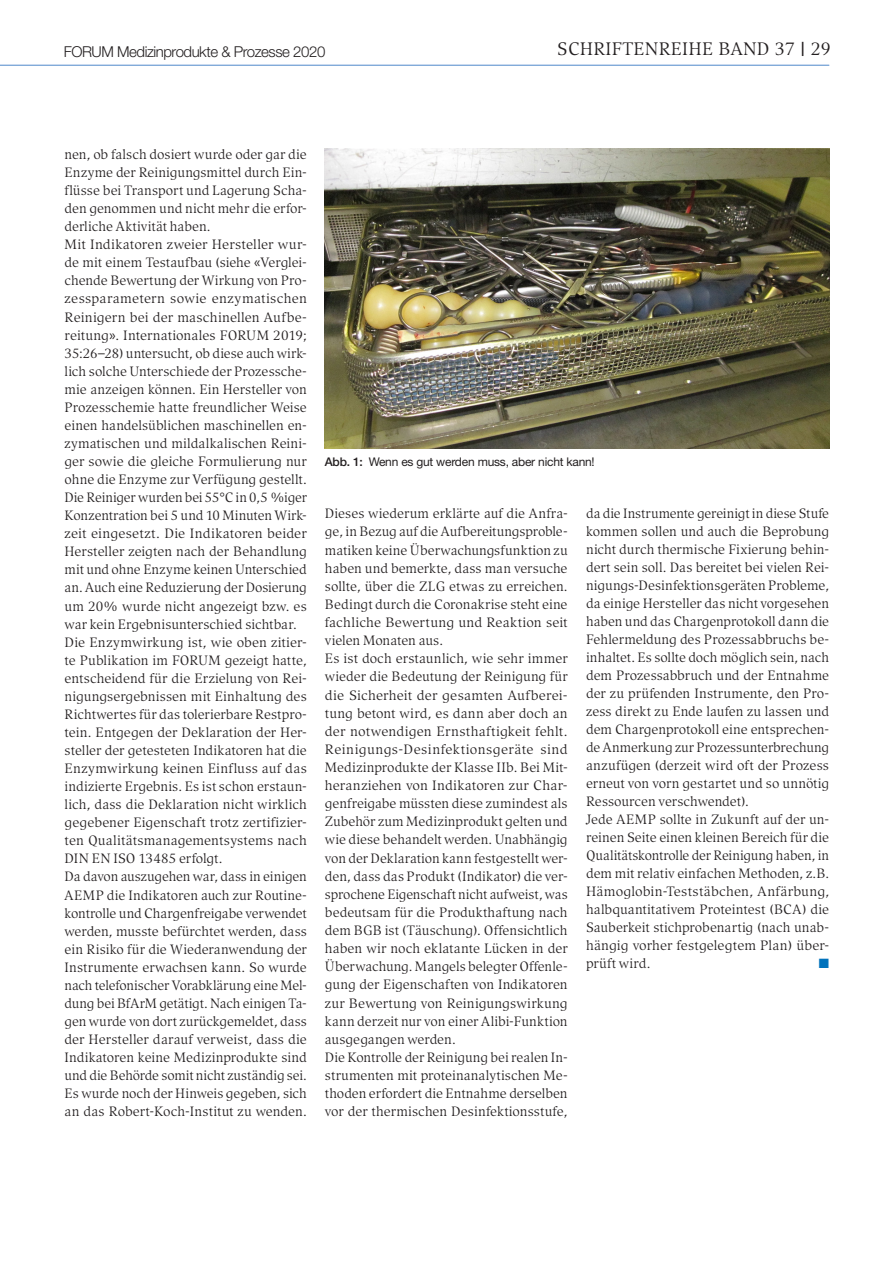
<style>
.page{position:relative;width:893px;height:1263px;background:#fff}
.page>*{position:absolute;margin:0;border:0;box-sizing:border-box;transform-origin:0 0}
.t1{font:18px "Compatil Exquisit";letter-spacing:.015em;color:#231f20}
.t2{font:300 15px "Helvetica Neue";letter-spacing:-.03em;color:#231f20}
.Grundtext_d{font:13.5px/18px "Compatil Exquisit";color:#231f20;text-align:justify}
.Grundtext_d-2{font:13.5px "Zapf Dingbats ITC";color:#0072bc}
.Tabelle_Legende{font:12px "Helvetica Neue";letter-spacing:-.02em;color:#231f20}
.s1{font-weight:500}
</style>
<div class="page">
<hr style="left:0;top:65px;width:829px;height:1px;background:#7ca7d8">
<img style="left:325px;top:149px;width:504px;height:300px">
<p class="t2" style="left:64px;top:42px;width:263px">FORUM Medizinprodukte &amp; Prozesse 2020</p>
<h1 class="t1" style="left:557px;top:38px;width:275px">SCHRIFTENREIHE BAND 37 | 29</h1>
<p class="Grundtext_d" style="left:65px;top:145px;width:244px">nen, ob falsch dosiert wurde oder gar die Enzyme der Reinigungsmittel durch Ein&shy;flüsse bei Transport und Lagerung Scha&shy;den genommen und nicht mehr die erfor&shy;derliche Aktivität haben.</p>
<p class="Grundtext_d" style="left:65px;top:235px;width:244px">Mit Indikatoren zweier Hersteller wur&shy;de mit einem Testaufbau (siehe «Verglei&shy;chende Bewertung der Wirkung von Pro&shy;zessparametern sowie enzymatischen Reinigern bei der maschinellen Aufbe&shy;reitung». Internationales FORUM 2019; 35:26–28) untersucht, ob diese auch wirk&shy;lich solche Unterschiede der Prozessche&shy;mie anzeigen können. Ein Hersteller von Prozesschemie hatte freundlicher Weise einen handelsüblichen maschinellen en&shy;zymatischen und mildalkalischen Reini&shy;ger sowie die gleiche Formulierung nur ohne die Enzyme zur Verfügung gestellt.<br>Die Reiniger wurden bei 55°C in 0,5 %iger Konzentration bei 5 und 10 Minuten Wirk&shy;zeit eingesetzt. Die Indikatoren beider Hersteller zeigten nach der Behandlung mit und ohne Enzyme keinen Unterschied an. Auch eine Reduzierung der Dosierung um 20% wurde nicht angezeigt bzw. es war kein Ergebnisunterschied sichtbar.</p>
<p class="Grundtext_d" style="left:65px;top:633px;width:244px">Die Enzymwirkung ist, wie oben zitier&shy;te Publikation im FORUM gezeigt hatte, entscheidend für die Erzielung von Rei&shy;nigungsergebnissen mit Einhaltung des Richtwertes für das tolerierbare Restpro&shy;tein. Entgegen der Deklaration der Her&shy;steller der getesteten Indikatoren hat die Enzymwirkung keinen Einfluss auf das indizierte Ergebnis. Es ist schon erstaun&shy;lich, dass die Deklaration nicht wirklich gegebener Eigenschaft trotz zertifizier&shy;ten Qualitätsmanagementsystems nach DIN EN ISO 13485 erfolgt.</p>
<p class="Grundtext_d" style="left:65px;top:868px;width:244px">Da davon auszugehen war, dass in einigen AEMP die Indikatoren auch zur Routine&shy;kontrolle und Chargenfreigabe verwendet werden, musste befürchtet werden, dass ein Risiko für die Wiederanwendung der Instrumente erwachsen kann. So wurde nach telefonischer Vorabklärung eine Mel&shy;dung bei BfArM getätigt. Nach einigen Ta&shy;gen wurde von dort zurückgemeldet, dass der Hersteller darauf verweist, dass die Indikatoren keine Medizinprodukte sind und die Behörde somit nicht zuständig sei.<br>Es wurde noch der Hinweis gegeben, sich an das Robert-Koch-Institut zu wenden.</p>
<p class="Tabelle_Legende" style="left:325px;top:454px;width:271px"><span class="s1">Abb. 1:</span> Wenn es gut werden muss, aber nicht kann!</p>
<p class="Grundtext_d" style="left:325px;top:504px;width:244px">Dieses wiederum erklärte auf die Anfra&shy;ge, in Bezug auf die Aufbereitungsproble&shy;matiken keine Überwachungsfunktion zu haben und bemerkte, dass man versuche sollte, über die ZLG etwas zu erreichen.<br>Bedingt durch die Coronakrise steht eine fachliche Bewertung und Reaktion seit vielen Monaten aus.</p>
<p class="Grundtext_d" style="left:325px;top:649px;width:244px">Es ist doch erstaunlich, wie sehr immer wieder die Bedeutung der Reinigung für die Sicherheit der gesamten Aufberei&shy;tung betont wird, es dann aber doch an der notwendigen Ernsthaftigkeit fehlt.<br>Reinigungs-Desinfektionsgeräte sind Medizinprodukte der Klasse IIb. Bei Mit&shy;heranziehen von Indikatoren zur Char&shy;genfreigabe müssten diese zumindest als Zubehör zum Medizinprodukt gelten und wie diese behandelt werden. Unabhängig von der Deklaration kann festgestellt wer&shy;den, dass das Produkt (Indikator) die ver&shy;sprochene Eigenschaft nicht aufweist, was bedeutsam für die Produkthaftung nach dem BGB ist (Täuschung). Offensichtlich haben wir noch eklatante Lücken in der Überwachung. Mangels belegter Offenle&shy;gung der Eigenschaften von Indikatoren zur Bewertung von Reinigungswirkung kann derzeit nur von einer Alibi-Funktion ausgegangen werden.</p>
<p class="Grundtext_d" style="left:325px;top:1048px;width:244px">Die Kontrolle der Reinigung bei realen In&shy;strumenten mit proteinanalytischen Me&shy;thoden erfordert die Entnahme derselben vor der thermischen Desinfektionsstufe,</p>
<p class="Grundtext_d" style="left:586px;top:504px;width:245px">da die Instrumente gereinigt in diese Stufe kommen sollen und auch die Beprobung nicht durch thermische Fixierung behin&shy;dert sein soll. Das bereitet bei vielen Rei&shy;nigungs-Desinfektionsgeräten Probleme, da einige Hersteller das nicht vorgesehen haben und das Chargenprotokoll dann die Fehlermeldung des Prozessabbruchs be&shy;inhaltet. Es sollte doch möglich sein, nach dem Prozessabbruch und der Entnahme der zu prüfenden Instrumente, den Pro&shy;zess direkt zu Ende laufen zu lassen und dem Chargenprotokoll eine entsprechen&shy;de Anmerkung zur Prozessunterbrechung anzufügen (derzeit wird oft der Prozess erneut von vorn gestartet und so unnötig Ressourcen verschwendet).</p>
<p class="Grundtext_d" style="left:586px;top:810px;width:245px">Jede AEMP sollte in Zukunft auf der un&shy;reinen Seite einen kleinen Bereich für die Qualitätskontrolle der Reinigung haben, in dem mit relativ einfachen Methoden, z.B.<br>Hämoglobin-Teststäbchen, Anfärbung, halbquantitativem Proteintest (BCA) die Sauberkeit stichprobenartig (nach unab&shy;hängig vorher festgelegtem Plan) über&shy;prüft wird.</p>
<p class="Grundtext_d-2" style="left:819px;top:957px;width:12px">■</p>
</div>
